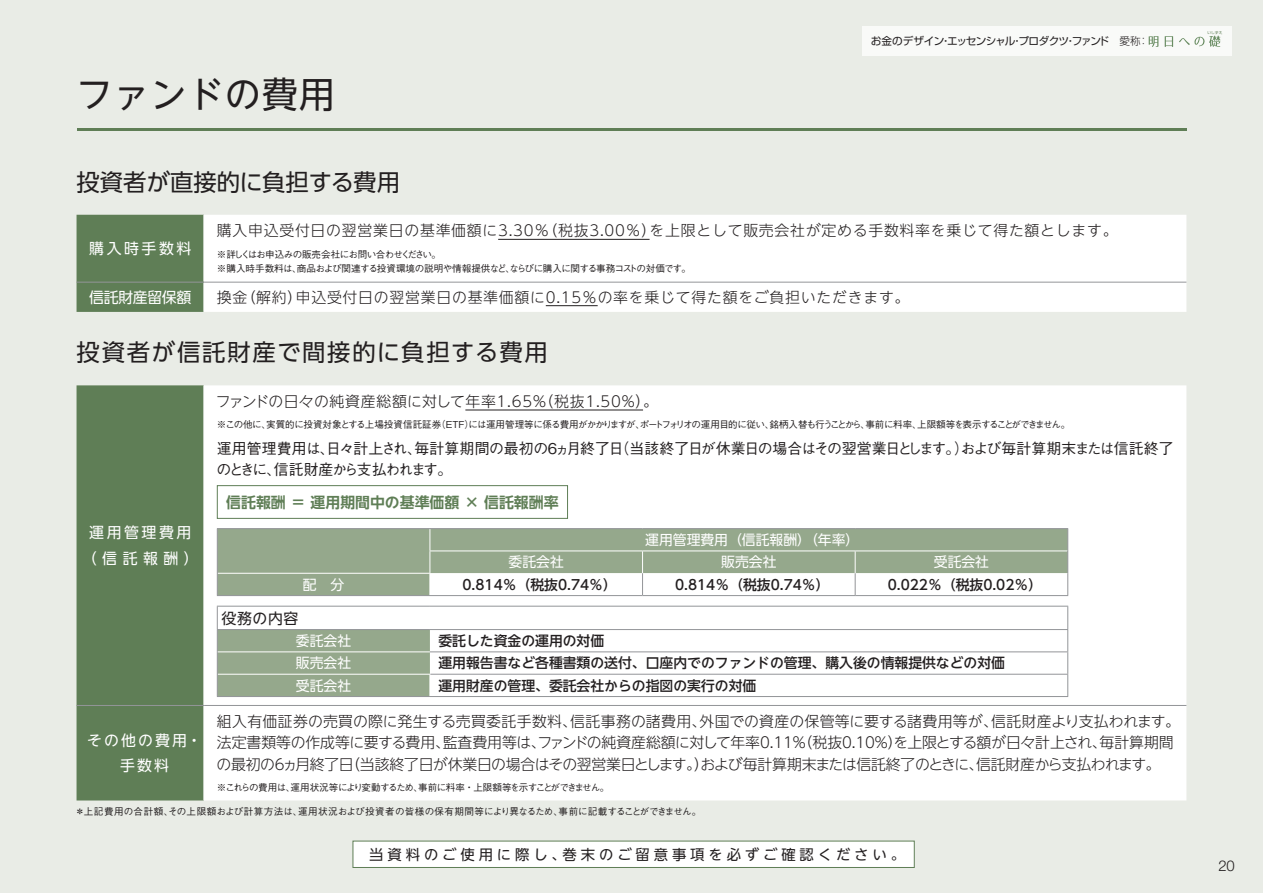
<style>
.page{position:relative;width:1263px;height:893px;background:#e9ece6}
.page>*{position:absolute;margin:0;border:0;box-sizing:border-box;transform-origin:0 0}
.t1{font:36.15px "UD Shin Go NT Pr 6 N";letter-spacing:.025em;color:#231f20}
.t2{font:23.4px "UD Shin Go Pr 6 N";letter-spacing:.075em;color:#231f20}
.t3{font:23.4px "UD Shin Go Pr 6 N";color:#231f20}
.t4{font:300 14.85px/21.3px "UD Shin Go NT Pr 6 N";letter-spacing:.005em;color:#231f20}
.t5{font:300 14.85px "UD Shin Go NT Pr 6 N";letter-spacing:.05em;color:#231f20}
.t6{font:500 14.85px/21.3px "Gothic BBB Pr 6 N";letter-spacing:-.025em;color:#231f20}
.t7{font:300 14.85px "UD Shin Go NT Pr 6 N";letter-spacing:.025em;color:#231f20}
.t8{font:14.85px/25.5px "UD Shin Go NT Pr 6 N";letter-spacing:.155em;color:#fff;text-align:center}
.t9{font:700 14.85px "UD Shin Go NT Pr 6 N De";color:#5f7e56}
.t10{font:14.85px "UD Shin Go NT Pr 6 N";letter-spacing:-.025em;color:#fff}
.t11{font:14.85px "UD Shin Go NT Pr 6 N";letter-spacing:.045em;color:#231f20}
.t12{font:300 14.85px "Helvetica Neue LT Std";color:#231f20}
.t13{font:14.4px "UD Shin Go NT Pr 6 N";letter-spacing:.27em;color:#231f20}
.t14{font:500 13.8px "UD Shin Go NT Pr 6 N";color:#231f20}
.t15{font:13.8px "UD Shin Go NT Pr 6 N";color:#fff}
.t16{font:10.65px "Shin Go Pr 6 N";letter-spacing:-.06em;color:#231f20}
.t17{font:500 9.6px/14.9px "Gothic BBB Pr 6 N";letter-spacing:-.05em;color:#231f20}
.t18{font:500 9.6px "Gothic BBB Pr 6 N";letter-spacing:.02em;color:#231f20}
.t19{font:500 9.6px "Gothic BBB Pr 6 N";letter-spacing:-.085em;color:#231f20}
.t20{font:3.75px "Shin Go Pr 6 N";color:#5f7e56}
.s1{font-weight:300}
</style>
<div class="page">
<div style="left:77px;top:215px;width:126px;height:97px;background:#5f7e56"></div>
<div style="left:205px;top:215px;width:981px;height:97px;background:#fff"></div>
<hr style="left:203px;top:215px;width:2px;height:67px;background:#fff">
<hr style="left:203px;top:283px;width:2px;height:29px;background:#fff">
<hr style="left:77px;top:282px;width:127px;height:1px;background:#939598">
<hr style="left:204px;top:282px;width:982px;height:1px;background:#939598">
<hr style="left:498px;top:239px;width:151px;height:1px;background:#231f20">
<hr style="left:546px;top:305px;width:52px;height:1px;background:#231f20">
<div style="left:77px;top:385px;width:126px;height:415px;background:#5f7e56"></div>
<div style="left:205px;top:385px;width:981px;height:415px;background:#fff"></div>
<hr style="left:203px;top:385px;width:2px;height:320px;background:#fff">
<hr style="left:203px;top:706px;width:2px;height:94px;background:#fff">
<hr style="left:77px;top:705px;width:127px;height:1px;background:#939598">
<hr style="left:204px;top:705px;width:982px;height:1px;background:#939598">
<hr style="left:465px;top:410px;width:178px;height:1px;background:#231f20">
<div style="left:217px;top:486px;width:350px;height:32px;background:#fff"></div>
<div style="left:217px;top:485px;width:351px;height:34px;border:1px solid #5f7e56"></div>
<div style="left:218px;top:529px;width:211px;height:66px;background:#95a88c"></div>
<hr style="left:218px;top:573px;width:212px;height:1px;background:#fff">
<hr style="left:217px;top:528px;width:213px;height:1px;background:#939598">
<hr style="left:430px;top:528px;width:212px;height:1px;background:#939598">
<hr style="left:642px;top:528px;width:213px;height:1px;background:#939598">
<hr style="left:855px;top:528px;width:213px;height:1px;background:#939598">
<svg style="left:217px;top:529px;width:1px;height:66px"></svg>
<hr style="left:217px;top:595px;width:213px;height:1px;background:#939598">
<svg style="left:429px;top:529px;width:639px;height:67px;background:#b9c5b3"></svg>
<div style="left:430px;top:607px;width:637px;height:89px;background:#fff"></div>
<hr style="left:217px;top:606px;width:213px;height:1px;background:#939598">
<hr style="left:430px;top:606px;width:638px;height:1px;background:#939598">
<svg style="left:217px;top:607px;width:213px;height:89px;background:#b1beaa"></svg>
<hr style="left:217px;top:696px;width:213px;height:1px;background:#939598">
<hr style="left:430px;top:696px;width:638px;height:1px;background:#939598">
<hr style="left:218px;top:651px;width:212px;height:1px;background:#fff">
<hr style="left:430px;top:629px;width:638px;height:1px;background:#939598">
<hr style="left:430px;top:651px;width:638px;height:1px;background:#939598">
<hr style="left:430px;top:674px;width:638px;height:1px;background:#939598">
<svg style="left:1067px;top:607px;width:1px;height:89px"></svg>
<hr style="left:77px;top:128px;width:1109px;height:3px;background:#5f7e56">
<div style="left:861px;top:26px;width:370px;height:30px;background:#f9faf8"></div>
<svg style="left:1149px;top:36px;width:9px;height:11px"></svg>
<svg style="left:1165px;top:36px;width:8px;height:11px"></svg>
<svg style="left:1179px;top:36px;width:41px;height:11px"></svg>
<div style="left:353px;top:841px;width:561px;height:26px;background:#fff"></div>
<div style="left:353px;top:841px;width:561px;height:27px;border:1px solid #5f7e56"></div>
<h1 class="t1" style="left:77px;top:65px;width:260px">ファンドの費用</h1>
<h2 class="t3" style="left:77px;top:163px;width:325px">投資者が直接的に負担する費用</h2>
<p class="t16" style="left:871px;top:33px;width:279px">お金のデザイン・エッセンシャル・プロダクツ・ファンド　<span class="s1">愛称：</span></p>
<p class="t8" style="left:89px;top:235px;width:104px">購入時手数料</p>
<p class="t5" style="left:217px;top:219px;width:902px">購入申込受付日の翌営業日の基準価額に3.30％（税抜3.00％）を上限として販売会社が定める手数料率を乗じて得た額とします。</p>
<p class="t17" style="left:217px;top:246px;width:476px">※詳しくはお申込みの販売会社にお問い合わせください。<br>※購入時手数料は、商品および関連する投資環境の説明や情報提供など、ならびに購入に関する事務コストの対価です。</p>
<p class="t10" style="left:89px;top:285px;width:104px">信託財産留保額</p>
<p class="t5" style="left:217px;top:285px;width:694px">換金（解約）申込受付日の翌営業日の基準価額に0.15％の率を乗じて得た額をご負担いただきます。</p>
<h2 class="t2" style="left:77px;top:333px;width:473px">投資者が信託財産で間接的に負担する費用</h2>
<p class="t8" style="left:82px;top:519px;width:118px">運用管理費用（信託報酬）</p>
<p class="t8" style="left:87px;top:727px;width:116px">その他の費用・手数料</p>
<p class="t7" style="left:216px;top:389px;width:444px">ファンドの日々の純資産総額に対して年率1.65％（税抜1.50％）。</p>
<p class="t17" style="left:217px;top:417px;width:855px">※この他に、実質的に投資対象とする上場投資信託証券（ETF）には運用管理等に係る費用がかかりますが、ポートフォリオの運用目的に従い、銘柄入替も行うことから、事前に料率、上限額等を表示することができません。</p>
<p class="t6" style="left:216px;top:437px;width:959px">運用管理費用は、日々計上され、毎計算期間の最初の6ヵ月終了日（当該終了日が休業日の場合はその翌営業日とします。）および毎計算期末または信託終了のときに、信託財産から支払われます。</p>
<p class="t9" style="left:226px;top:490px;width:334px">信託報酬 ＝ 運用期間中の基準価額 × 信託報酬率</p>
<p class="t15" style="left:645px;top:529px;width:216px">運用管理費用（信託報酬）（年率）</p>
<p class="t15" style="left:509px;top:551px;width:57px">委託会社</p>
<p class="t15" style="left:721px;top:551px;width:57px">販売会社</p>
<p class="t15" style="left:934px;top:551px;width:57px">受託会社</p>
<p class="t15" style="left:303px;top:573px;width:43px">配　分</p>
<p class="t14" style="left:462px;top:573px;width:156px">0.814％（税抜0.74％）</p>
<p class="t14" style="left:675px;top:573px;width:156px">0.814％（税抜0.74％）</p>
<p class="t14" style="left:888px;top:573px;width:156px">0.022％（税抜0.02％）</p>
<p class="t11" style="left:222px;top:606px;width:78px">役務の内容</p>
<p class="t15" style="left:296px;top:630px;width:57px">委託会社</p>
<p class="t14" style="left:438px;top:629px;width:167px">委託した資金の運用の対価</p>
<p class="t15" style="left:296px;top:652px;width:57px">販売会社</p>
<p class="t14" style="left:438px;top:652px;width:568px">運用報告書など各種書類の送付、口座内でのファンドの管理、購入後の情報提供などの対価</p>
<p class="t15" style="left:296px;top:674px;width:57px">受託会社</p>
<p class="t14" style="left:438px;top:674px;width:319px">運用財産の管理、委託会社からの指図の実行の対価</p>
<p class="t4" style="left:217px;top:710px;width:965px">組入有価証券の売買の際に発生する売買委託手数料、信託事務の諸費用、外国での資産の保管等に要する諸費用等が、信託財産より支払われます。法定書類等の作成等に要する費用、監査費用等は、ファンドの純資産総額に対して年率0.11％（税抜0.10％）を上限とする額が日々計上され、毎計算期間の最初の6ヵ月終了日（当該終了日が休業日の場合はその翌営業日とします。）および毎計算期末または信託終了のときに、信託財産から支払われます。</p>
<p class="t19" style="left:217px;top:779px;width:394px">※これらの費用は、運用状況等により変動するため、事前に料率・上限額等を示すことができません。</p>
<p class="t18" style="left:75px;top:804px;width:628px">＊上記費用の合計額、その上限額および計算方法は、運用状況および投資者の皆様の保有期間等により異なるため、事前に記載することができません。</p>
<p class="t13" style="left:369px;top:843px;width:537px">当資料のご使用に際し、巻末のご留意事項を必ずご確認ください。</p>
<p class="t20" style="left:1207px;top:29px;width:17px">いしずえ</p>
<p class="t12" style="left:1218px;top:857px;width:18px">20</p>
</div>
